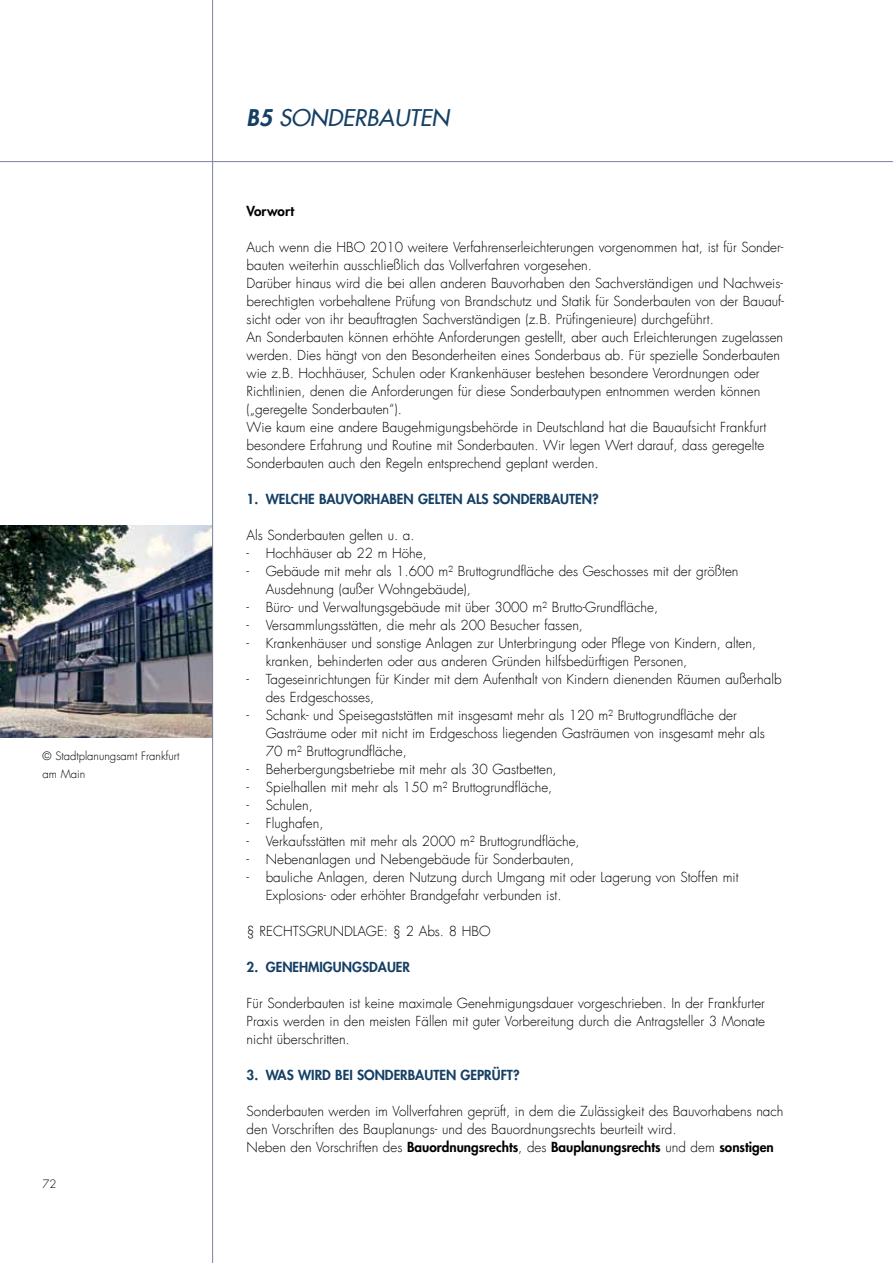
<style>
.page{position:relative;width:893px;height:1263px;background:#fff}
.page>*{position:absolute;margin:0;border:0;box-sizing:border-box;transform-origin:0 0}
.t1{font:italic 22.5px "Futura LT";color:#153f64}
.t2{font:300 13.5px/18px "Futura LT";color:#000}
.t3{font:800 13.5px "Futura Std";letter-spacing:.175em;color:#153f64}
.t4{font:800 13.5px "Futura Std";color:#000}
.t5{font:300 11.25px/18px "Futura LT";color:#000}
.s1{font-weight:800}
.s2{font-family:"Futura LT";font-weight:300}
</style>
<div class="page">
<hr style="left:0;top:161px;width:893px;height:1px;background:#7d849d">
<img style="left:0;top:525px;width:212px;height:213px">
<hr style="left:212px;top:0;width:1px;height:1263px;background:#7d849d">
<p class="t5" style="left:43px;top:747px;width:139px">© Stadtplanungsamt Frankfurt am Main</p>
<p class="t5" style="left:43px;top:1175px;width:15px">72</p>
<h1 class="t1" style="left:247px;top:104px;width:79px"><span class="s1">B5</span> SONDERBAUTEN</h1>
<p class="t4" style="left:247px;top:202px;width:49px">VORWORT</p>
<p class="t2" style="left:247px;top:238px;width:539px">Auch wenn die HBO 2010 weitere Verfahrenserleichterungen vorgenommen hat, ist für Sonder&shy;bauten weiterhin ausschließlich das Vollverfahren vorgesehen.<br>Darüber hinaus wird die bei allen anderen Bauvorhaben den Sachverständigen und Nachweis&shy;berechtigten vorbehaltene Prüfung von Brandschutz und Statik für Sonderbauten von der Bauauf&shy;sicht oder von ihr beauftragten Sachverständigen (z.B. Prüfingenieure) durchgeführt.<br>An Sonderbauten können erhöhte Anforderungen gestellt, aber auch Erleichterungen zugelassen werden. Dies hängt von den Besonderheiten eines Sonderbaus ab. Für spezielle Sonderbauten wie z.B. Hochhäuser, Schulen oder Krankenhäuser bestehen besondere Verordnungen oder Richtlinien, denen die Anforderungen für diese Sonderbautypen entnommen werden können („geregelte Sonderbauten“).<br>Wie kaum eine andere Baugehmigungsbehörde in Deutschland hat die Bauaufsicht Frankfurt besondere Erfahrung und Routine mit Sonderbauten. Wir legen Wert darauf, dass geregelte Sonderbauten auch den Regeln entsprechend geplant werden.</p>
<p class="t3" style="left:247px;top:490px;width:90px">1. WELCHE BAUV</p>
<p class="t3" style="left:353px;top:490px;width:200px">ORHABEN GELTEN ALS SONDERBAU</p>
<p class="t3" style="left:569px;top:490px;width:31px">TEN?</p>
<p class="t2" style="left:247px;top:526px;width:170px">Als Sonderbauten gelten u. a.</p>
<p class="t2" style="left:247px;top:544px;width:182px">- Hochhäuser ab 22 m Höhe,</p>
<p class="t2" style="left:266px;top:562px;width:474px;text-indent:-19px">- Gebäude mit mehr als 1.600 m² Bruttogrundfläche des Geschosses mit der größten<br>Ausdehnung (außer Wohngebäude),</p>
<p class="t2" style="left:247px;top:598px;width:413px">- Büro- und Verwaltungsgebäude mit über 3000 m² Brutto-Grundfläche,</p>
<p class="t2" style="left:247px;top:616px;width:338px">- Versammlungsstätten, die mehr als 200 Besucher fassen,</p>
<p class="t2" style="left:266px;top:634px;width:492px;text-indent:-19px">- Krankenhäuser und sonstige Anlagen zur Unterbringung oder Pflege von Kindern, alten, kranken, behinderten oder aus anderen Gründen hilfsbedürftigen Personen,</p>
<p class="t2" style="left:266px;top:670px;width:517px;text-indent:-19px">- Tageseinrichtungen für Kinder mit dem Aufenthalt von Kindern dienenden Räumen außerhalb des Erdgeschosses,</p>
<p class="t2" style="left:266px;top:706px;width:501px;text-indent:-19px">- Schank- und Speisegaststätten mit insgesamt mehr als 120 m² Bruttogrundfläche der<br>Gasträume oder mit nicht im Erdgeschoss liegenden Gasträumen von insgesamt mehr als<br>70 m² Bruttogrundfläche,</p>
<p class="t2" style="left:247px;top:760px;width:312px">- Beherbergungsbetriebe mit mehr als 30 Gastbetten,</p>
<p class="t2" style="left:247px;top:778px;width:307px">- Spielhallen mit mehr als 150 m² Bruttogrundfläche,</p>
<p class="t2" style="left:247px;top:796px;width:68px">- Schulen,</p>
<p class="t2" style="left:247px;top:814px;width:78px">- Flughafen,</p>
<p class="t2" style="left:247px;top:832px;width:335px">- Verkaufsstätten mit mehr als 2000 m² Bruttogrundfläche,</p>
<p class="t2" style="left:247px;top:850px;width:329px">- Nebenanlagen und Nebengebäude für Sonderbauten,</p>
<p class="t2" style="left:266px;top:868px;width:474px;text-indent:-19px">- bauliche Anlagen, deren Nutzung durch Umgang mit oder Lagerung von Stoffen mit<br>Explosions- oder erhöhter Brandgefahr verbunden ist.</p>
<p class="t2" style="left:247px;top:922px;width:29px">§ Rechtsgrundlage</p>
<p class="t2" style="left:384px;top:922px;width:108px">: § 2 Abs. 8 HBO</p>
<p class="t3" style="left:247px;top:958px;width:162px">2. GENEHMIGUNGSDAUER</p>
<p class="t2" style="left:247px;top:994px;width:520px;text-align:justify">Für Sonderbauten ist keine maximale Genehmigungsdauer vorgeschrieben. In der Frankfurter Praxis werden in den meisten Fällen mit guter Vorbereitung durch die Antragsteller 3 Monate nicht überschritten.</p>
<p class="t3" style="left:247px;top:1066px;width:23px">3. WA</p>
<p class="t3" style="left:287px;top:1066px;width:131px">S WIRD BEI SONDERBAU</p>
<p class="t3" style="left:433px;top:1066px;width:88px">TEN GEPRÜFT?</p>
<p class="t2" style="left:247px;top:1102px;width:538px">Sonderbauten werden im Vollverfahren geprüft, in dem die Zulässigkeit des Bauvorhabens nach den Vorschriften des Bauplanungs- und des Bauordnungsrechts beurteilt wird.</p>
<p class="t4" style="left:247px;top:1138px;width:529px"><span class="s2">Neben den Vorschriften des</span> BAUORDNUNGSRECHTS<span class="s2">, des</span> BAUPLANUNGSRECHTS <span class="s2">und dem</span> SONSTIGEN</p>
</div>
